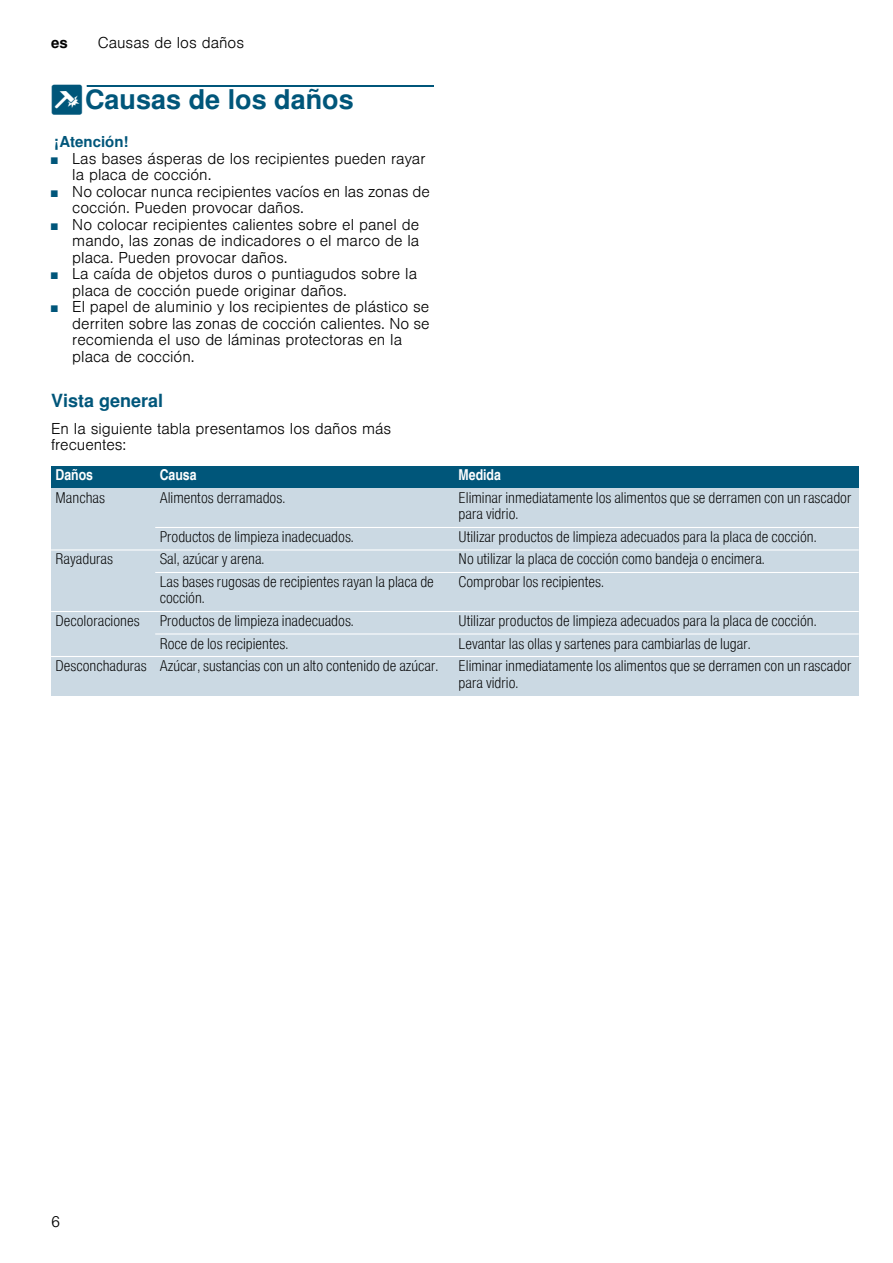
<style>
.page{position:relative;width:893px;height:1263px;background:#fff}
.page>*{position:absolute;margin:0;border:0;box-sizing:border-box;transform-origin:0 0}
.t1{font:700 27px "Nimbus San L";color:#00567a}
.t2{font:700 18px "Nimbus San L";color:#00567a}
.t3{font:15px/16.5px "Nimbus San L Lig Con";color:#000}
.t4{font:300 15px/16.5px "Nimbus San L";color:#000}
.t5{font:15px "Nimbus San L Bol Con";color:#fff}
.t6{font:700 15px "Nimbus San L";color:#00567a}
.t7{font:700 15px "Nimbus San L";color:#000}
.s1{font-family:"BSH Symb PG2";font-weight:400}
.s2{font-size:9px;color:#00567a}
</style>
<div class="page">
<div style="left:87px;top:85px;width:347px;height:2px;border:1px solid #00567a"></div>
<div style="left:51px;top:466px;width:104px;height:22px;background:#00567a"></div>
<div style="left:155px;top:466px;width:299px;height:22px;background:#00567a"></div>
<div style="left:454px;top:466px;width:404px;height:22px;background:#00567a"></div>
<div style="left:51px;top:488px;width:104px;height:39px;background:#cbd9e3"></div>
<div style="left:155px;top:488px;width:299px;height:39px;background:#cbd9e3"></div>
<div style="left:454px;top:488px;width:404px;height:39px;background:#cbd9e3"></div>
<div style="left:51px;top:527px;width:104px;height:23px;background:#cbd9e3"></div>
<div style="left:155px;top:527px;width:299px;height:23px;background:#cbd9e3"></div>
<div style="left:454px;top:527px;width:404px;height:23px;background:#cbd9e3"></div>
<div style="left:51px;top:550px;width:104px;height:22px;background:#cbd9e3"></div>
<div style="left:155px;top:550px;width:299px;height:22px;background:#cbd9e3"></div>
<div style="left:454px;top:550px;width:404px;height:22px;background:#cbd9e3"></div>
<div style="left:51px;top:572px;width:104px;height:39px;background:#cbd9e3"></div>
<div style="left:155px;top:572px;width:299px;height:39px;background:#cbd9e3"></div>
<div style="left:454px;top:572px;width:404px;height:39px;background:#cbd9e3"></div>
<div style="left:51px;top:611px;width:104px;height:23px;background:#cbd9e3"></div>
<div style="left:155px;top:611px;width:299px;height:23px;background:#cbd9e3"></div>
<div style="left:454px;top:611px;width:404px;height:23px;background:#cbd9e3"></div>
<div style="left:51px;top:634px;width:104px;height:22px;background:#cbd9e3"></div>
<div style="left:155px;top:634px;width:299px;height:22px;background:#cbd9e3"></div>
<div style="left:454px;top:634px;width:404px;height:22px;background:#cbd9e3"></div>
<div style="left:51px;top:656px;width:104px;height:39px;background:#cbd9e3"></div>
<div style="left:155px;top:656px;width:299px;height:39px;background:#cbd9e3"></div>
<div style="left:454px;top:656px;width:404px;height:39px;background:#cbd9e3"></div>
<hr style="left:155px;top:527px;width:703px;height:1px;background:#fff">
<hr style="left:51px;top:549px;width:807px;height:1px;background:#fff">
<hr style="left:155px;top:572px;width:703px;height:1px;background:#fff">
<hr style="left:51px;top:611px;width:807px;height:1px;background:#fff">
<hr style="left:155px;top:633px;width:703px;height:1px;background:#fff">
<hr style="left:51px;top:656px;width:807px;height:1px;background:#fff">
<p class="t7" style="left:51px;top:34px;width:18px">es</p>
<p class="t4" style="left:98px;top:33px;width:148px">Causas de los daños</p>
<h1 class="t1" style="left:51px;top:83px;width:304px"><span class="s1">]</span>Causas de los daños</h1>
<p class="t6" style="left:54px;top:133px;width:76px">¡Atención!</p>
<p class="t4" style="left:72px;top:149px;width:354px;text-indent:-21px"><span class="s2">■</span> Las bases ásperas de los recipientes pueden rayar la placa de cocción.</p>
<p class="t4" style="left:72px;top:182px;width:359px;text-indent:-21px"><span class="s2">■</span> No colocar nunca recipientes vacíos en las zonas de cocción. Pueden provocar daños.</p>
<p class="t4" style="left:72px;top:215px;width:348px;text-align:justify;text-indent:-21px"><span class="s2">■</span> No colocar recipientes calientes sobre el panel de mando, las zonas de indicadores o el marco de la placa. Pueden provocar daños.</p>
<p class="t4" style="left:72px;top:264px;width:346px;text-indent:-21px"><span class="s2">■</span> La caída de objetos duros o puntiagudos sobre la placa de cocción puede originar daños.</p>
<p class="t4" style="left:72px;top:297px;width:359px;text-indent:-21px"><span class="s2">■</span> El papel de aluminio y los recipientes de plástico se derriten sobre las zonas de cocción calientes. No se recomienda el uso de láminas protectoras en la placa de cocción.</p>
<p class="t2" style="left:51px;top:390px;width:114px">Vista general</p>
<p class="t4" style="left:51px;top:419px;width:342px">En la siguiente tabla presentamos los daños más frecuentes:</p>
<p class="t5" style="left:56px;top:466px;width:39px">Daños</p>
<p class="t5" style="left:160px;top:466px;width:38px">Causa</p>
<p class="t5" style="left:458px;top:466px;width:44px">Medida</p>
<p class="t3" style="left:56px;top:489px;width:51px">Manchas</p>
<p class="t3" style="left:160px;top:489px;width:127px">Alimentos derramados.</p>
<p class="t3" style="left:458px;top:489px;width:394px">Eliminar inmediatamente los alimentos que se derramen con un rascador para vidrio.</p>
<p class="t3" style="left:160px;top:528px;width:195px">Productos de limpieza inadecuados.</p>
<p class="t3" style="left:458px;top:528px;width:359px">Utilizar productos de limpieza adecuados para la placa de cocción.</p>
<p class="t3" style="left:56px;top:550px;width:59px">Rayaduras</p>
<p class="t3" style="left:160px;top:550px;width:106px">Sal, azúcar y arena.</p>
<p class="t3" style="left:458px;top:550px;width:307px">No utilizar la placa de cocción como bandeja o encimera.</p>
<p class="t3" style="left:160px;top:573px;width:276px">Las bases rugosas de recipientes rayan la placa de cocción.</p>
<p class="t3" style="left:458px;top:573px;width:147px">Comprobar los recipientes.</p>
<p class="t3" style="left:56px;top:612px;width:86px">Decoloraciones</p>
<p class="t3" style="left:160px;top:612px;width:195px">Productos de limpieza inadecuados.</p>
<p class="t3" style="left:458px;top:612px;width:359px">Utilizar productos de limpieza adecuados para la placa de cocción.</p>
<p class="t3" style="left:160px;top:634px;width:130px">Roce de los recipientes.</p>
<p class="t3" style="left:458px;top:634px;width:293px">Levantar las ollas y sartenes para cambiarlas de lugar.</p>
<p class="t3" style="left:56px;top:657px;width:384px">Desconchaduras Azúcar, sustancias con un alto contenido de azúcar.</p>
<p class="t3" style="left:458px;top:657px;width:394px">Eliminar inmediatamente los alimentos que se derramen con un rascador para vidrio.</p>
<p class="t4" style="left:51px;top:1212px;width:11px">6</p>
</div>
